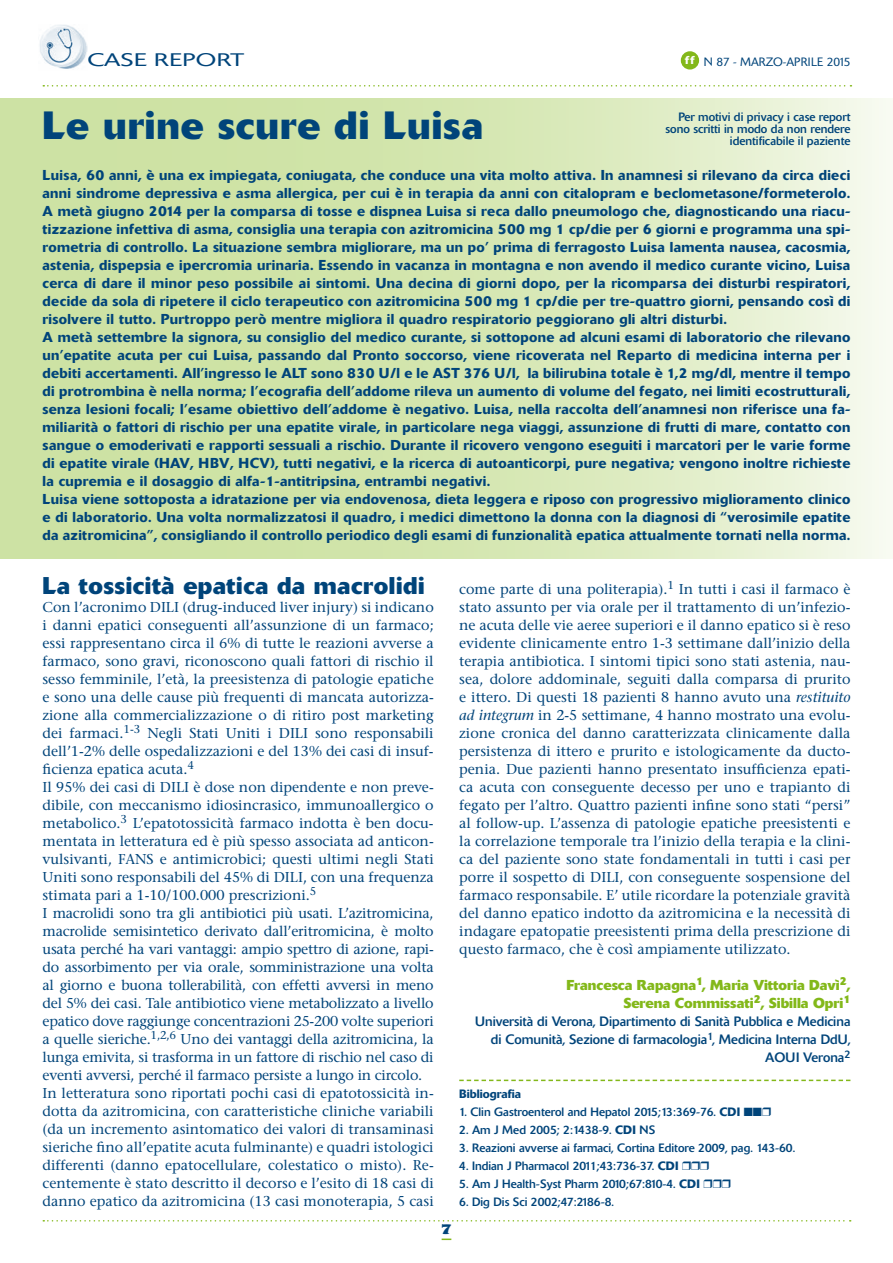
<style>
.page{position:relative;width:893px;height:1263px;background:#fff}
.page>*{position:absolute;margin:0;border:0;box-sizing:border-box;transform-origin:0 0}
.t1{font:700 39px "Delta";letter-spacing:.025em;color:#00447a}
.t2{font:700 24px "Delta";letter-spacing:.025em;color:#00447a}
.t3{font:300 18px "Delta";letter-spacing:.01em;color:#00447a;scale:1.4 1}
.t4{font:14.25px/18px "Stone Serif";color:#00447a}
.t5{font:500 14.25px/18px "Delta";letter-spacing:.025em;color:#00447a}
.t6{font:700 14.25px/18px "Delta";color:#83b81a;text-align:right}
.t7{font:14.25px "Jimbo MM 800 725";color:#00447a}
.t8{font:13.5px/18px "Delta";color:#00447a;text-align:right}
.t9{font:12px/12px "Delta";color:#00447a;text-align:right}
.t10{font:300 12px "Delta";color:#00447a}
.t11{font:500 12px "Delta";color:#00447a}
.s1{font-style:italic}
.s2{font-weight:500}
</style>
<div class="page">
<svg style="left:43px;top:1220px;width:808px;height:1px"></svg>
<svg style="left:442px;top:1238px;width:9px;height:2px"></svg>
<div style="left:682px;top:52px;width:16px;height:17px;background:#83b81a;border-radius:50%"></div>
<div style="left:681px;top:51px;width:18px;height:19px;border:2px solid #83b81a;border-radius:50%"></div>
<img style="left:39px;top:25px;width:48px;height:44px">
<svg style="left:43px;top:85px;width:808px;height:2px"></svg>
<svg style="left:0;top:99px;width:893px;height:459px;background:#d8e8b8"></svg>
<svg style="left:459px;top:1079px;width:391px;height:2px"></svg>
<p class="t3" style="left:87px;top:49px;width:113px">CASE REPORT</p>
<p class="t10" style="left:685px;top:55px;width:167px"><sup>ff</sup> N 87 - MARZo-APRILE 2015</p>
<h1 class="t1" style="left:43px;top:101px;width:442px">Le urine scure di Luisa</h1>
<p class="t5" style="left:43px;top:166px;width:809px">Luisa, 60 anni, è una ex impiegata, coniugata, che conduce una vita molto attiva. In anamnesi si rilevano da circa dieci anni sindrome depressiva e asma allergica, per cui è in terapia da anni con citalopram e beclometasone/formeterolo.<br>A metà giugno 2014 per la comparsa di tosse e dispnea Luisa si reca dallo pneumologo che, diagnosticando una riacu&shy;tizzazione infettiva di asma, consiglia una terapia con azitromicina 500 mg 1 cp/die per 6 giorni e programma una spi&shy;rometria di controllo. La situazione sembra migliorare, ma un po’ prima di ferragosto Luisa lamenta nausea, cacosmia, astenia, dispepsia e ipercromia urinaria. Essendo in vacanza in montagna e non avendo il medico curante vicino, Luisa cerca di dare il minor peso possibile ai sintomi. Una decina di giorni dopo, per la ricomparsa dei disturbi respiratori, decide da sola di ripetere il ciclo terapeutico con azitromicina 500 mg 1 cp/die per tre-quattro giorni, pensando così di risolvere il tutto. Purtroppo però mentre migliora il quadro respiratorio peggiorano gli altri disturbi.<br>A metà settembre la signora, su consiglio del medico curante, si sottopone ad alcuni esami di laboratorio che rilevano un’epatite acuta per cui Luisa, passando dal Pronto soccorso, viene ricoverata nel Reparto di medicina interna per i debiti accertamenti. All’ingresso le ALT sono 830 U/l e le AST 376 U/l, la bilirubina totale è 1,2 mg/dl, mentre il tempo di protrombina è nella norma; l’ecografia dell’addome rileva un aumento di volume del fegato, nei limiti ecostrutturali, senza lesioni focali; l’esame obiettivo dell’addome è negativo. Luisa, nella raccolta dell’anamnesi non riferisce una fa&shy;miliarità o fattori di rischio per una epatite virale, in particolare nega viaggi, assunzione di frutti di mare, contatto con sangue o emoderivati e rapporti sessuali a rischio. Durante il ricovero vengono eseguiti i marcatori per le varie forme di epatite virale (HAV, HBV, HCV), tutti negativi, e la ricerca di autoanticorpi, pure negativa; vengono inoltre richieste la cupremia e il dosaggio di alfa-1-antitripsina, entrambi negativi.<br>Luisa viene sottoposta a idratazione per via endovenosa, dieta leggera e riposo con progressivo miglioramento clinico e di laboratorio. Una volta normalizzatosi il quadro, i medici dimettono la donna con la diagnosi di “verosimile epatite da azitromicina”, consigliando il controllo periodico degli esami di funzionalità epatica attualmente tornati nella norma.</p>
<p class="t9" style="left:665px;top:111px;width:186px">Per motivi di privacy i case report sono scritti in modo da non rendere identificabile il paziente</p>
<h2 class="t2" style="left:43px;top:571px;width:384px">La tossicità epatica da macrolidi</h2>
<p class="t4" style="left:43px;top:598px;width:393px">Con l’acronimo DILI (drug-induced liver injury) si indicano i danni epatici conseguenti all’assunzione di un farmaco; essi rappresentano circa il 6% di tutte le reazioni avverse a farmaco, sono gravi, riconoscono quali fattori di rischio il sesso femminile, l’età, la preesistenza di patologie epatiche e sono una delle cause più frequenti di mancata autorizza&shy;zione alla commercializzazione o di ritiro post marketing dei farmaci.<sup>1-3</sup> Negli Stati Uniti i DILI sono responsabili dell’1-2% delle ospedalizzazioni e del 13% dei casi di insuf&shy;ficienza epatica acuta.<sup>4<br></sup>Il 95% dei casi di DILI è dose non dipendente e non preve&shy;dibile, con meccanismo idiosincrasico, immunoallergico o metabolico.<sup>3</sup> L’epatotossicità farmaco indotta è ben docu&shy;mentata in letteratura ed è più spesso associata ad anticon&shy;vulsivanti, FANS e antimicrobici; questi ultimi negli Stati Uniti sono responsabili del 45% di DILI, con una frequenza stimata pari a 1-10/100.000 prescrizioni.<sup>5<br></sup>I macrolidi sono tra gli antibiotici più usati. L’azitromicina, macrolide semisintetico derivato dall’eritromicina, è molto usata perché ha vari vantaggi: ampio spettro di azione, rapi&shy;do assorbimento per via orale, somministrazione una volta al giorno e buona tollerabilità, con effetti avversi in meno del 5% dei casi. Tale antibiotico viene metabolizzato a livello epatico dove raggiunge concentrazioni 25-200 volte superiori a quelle sieriche.<sup>1,2,6</sup> Uno dei vantaggi della azitromicina, la lunga emivita, si trasforma in un fattore di rischio nel caso di eventi avversi, perché il farmaco persiste a lungo in circolo.<br>In letteratura sono riportati pochi casi di epatotossicità in&shy;dotta da azitromicina, con caratteristiche cliniche variabili (da un incremento asintomatico dei valori di transaminasi sieriche fino all’epatite acuta fulminante) e quadri istologici differenti (danno epatocellulare, colestatico o misto). Re&shy;centemente è stato descritto il decorso e l’esito di 18 casi di danno epatico da azitromicina (13 casi monoterapia, 5 casi</p>
<p class="t4" style="left:459px;top:580px;width:393px;text-align:justify">come parte di una politerapia).<sup>1</sup> In tutti i casi il farmaco è stato assunto per via orale per il trattamento di un’infezio&shy;ne acuta delle vie aeree superiori e il danno epatico si è reso evidente clinicamente entro 1-3 settimane dall’inizio della terapia antibiotica. I sintomi tipici sono stati astenia, nau&shy;sea, dolore addominale, seguiti dalla comparsa di prurito e ittero. Di questi 18 pazienti 8 hanno avuto una <span class="s1">restituito ad integrum</span> in 2-5 settimane, 4 hanno mostrato una evolu&shy;zione cronica del danno caratterizzata clinicamente dalla persistenza di ittero e prurito e istologicamente da ducto&shy;penia. Due pazienti hanno presentato insufficienza epati&shy;ca acuta con conseguente decesso per uno e trapianto di fegato per l’altro. Quattro pazienti infine sono stati “persi” al follow-up. L’assenza di patologie epatiche preesistenti e la correlazione temporale tra l’inizio della terapia e la clini&shy;ca del paziente sono state fondamentali in tutti i casi per porre il sospetto di DILI, con conseguente sospensione del farmaco responsabile. E’ utile ricordare la potenziale gravità del danno epatico indotto da azitromicina e la necessità di indagare epatopatie preesistenti prima della prescrizione di questo farmaco, che è così ampiamente utilizzato.</p>
<p class="t6" style="left:566px;top:976px;width:285px">Francesca Rapagna<sup>1</sup>, Maria Vittoria Davì<sup>2</sup>,<br>Serena Commissati<sup>2</sup>, Sibilla Opri<sup>1</sup></p>
<p class="t8" style="left:475px;top:1012px;width:377px">Università di Verona, Dipartimento di Sanità Pubblica e Medicina di Comunità, Sezione di farmacologia<sup>1</sup>, Medicina Interna DdU,<br>AOUI Verona<sup>2</sup></p>
<p class="t11" style="left:459px;top:1087px;width:63px">Bibliografia</p>
<p class="t9" style="left:459px;top:1106px;width:304px">1. Clin Gastroenterol and Hepatol 2015;13:369-76. <span class="s2">CDI</span> ■■</p>
<p class="t9" style="left:459px;top:1124px;width:197px">2. Am J Med 2005; 2:1438-9. <span class="s2">CDI</span> NS</p>
<p class="t9" style="left:459px;top:1142px;width:337px">3. Reazioni avverse ai farmaci, Cortina Editore 2009, pag. 143-60.</p>
<p class="t9" style="left:459px;top:1160px;width:221px">4. Indian J Pharmacol 2011;43:736-37. <span class="s2">CDI</span></p>
<p class="t9" style="left:459px;top:1178px;width:242px">5. Am J Health-Syst Pharm 2010;67:810-4. <span class="s2">CDI</span></p>
<p class="t9" style="left:459px;top:1196px;width:156px">6. Dig Dis Sci 2002;47:2186-8.</p>
<p class="t7" style="left:442px;top:1222px;width:11px">7</p>
</div>
